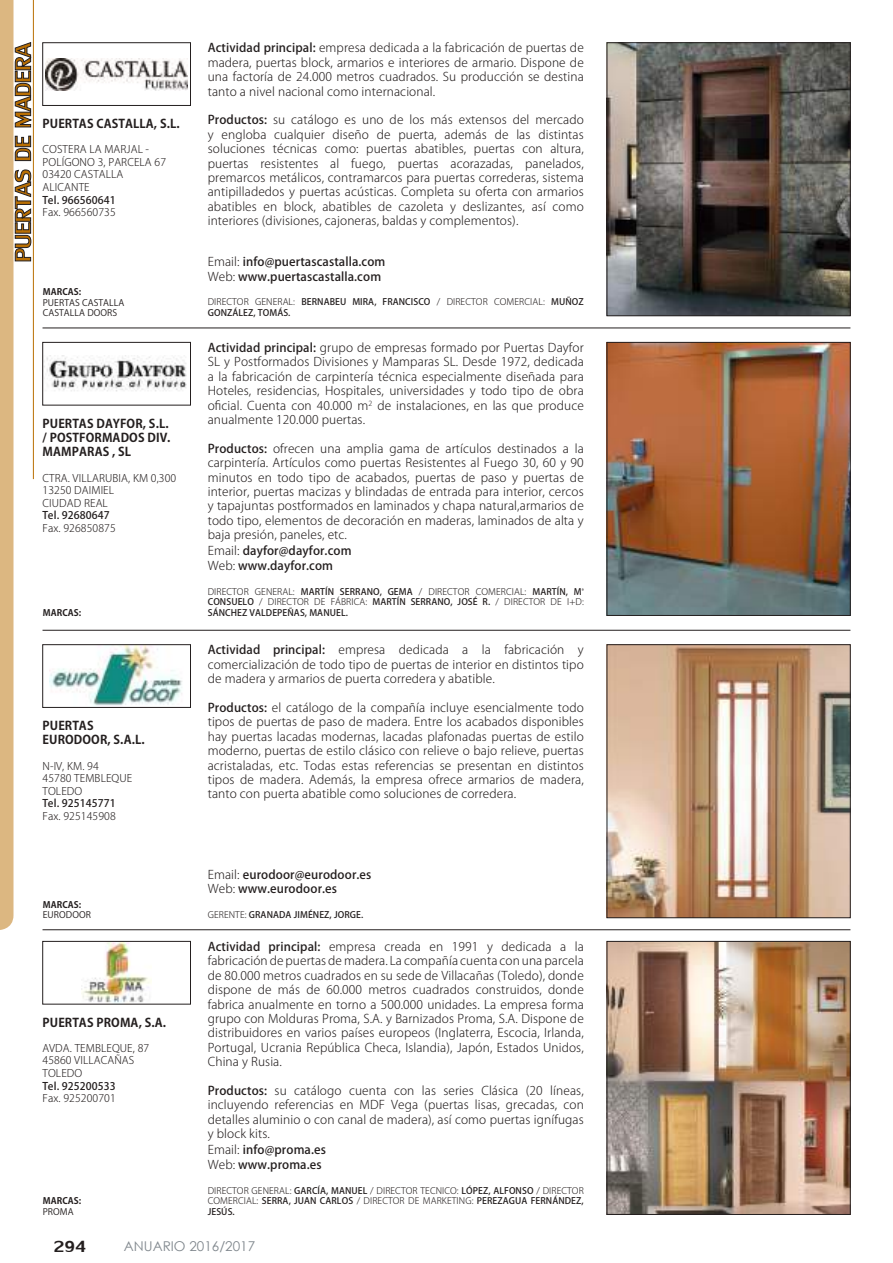
<style>
.page{position:relative;width:893px;height:1263px;background:#fff}
.page>*{position:absolute;margin:0;border:0;box-sizing:border-box;transform-origin:0 0}
.t1{font:24px "Lily UPC";color:#241f1f}
.t2{font:13.5px "Century Gothic";color:#80878d}
.t3{font:300 12px/14.4px "Koz Go Pro";letter-spacing:.01em;color:#241f1f;text-align:justify}
.t4{font:500 12px/14.4px "Koz Go Pro";letter-spacing:.01em;color:#241f1f}
.t5{font:700 12px/14.4px "Koz Go Pro";letter-spacing:.01em;color:#241f1f}
.t6{font:300 10.5px/12.6px "Koz Go Pro";letter-spacing:.01em;color:#241f1f}
.t7{font:500 10.5px "Koz Go Pro";letter-spacing:.01em;color:#241f1f}
.t8{font:300 9px/10.5px "Koz Go Pro";letter-spacing:.01em;color:#241f1f}
.t9{font:500 9px/10.5px "Koz Go Pro";letter-spacing:.01em;color:#241f1f}
.t10{font:9px/10.8px "Koz Go Pro";letter-spacing:.01em;color:#241f1f}
.t11{font:700 9px "Koz Go Pro";letter-spacing:.01em;color:#241f1f}
.s1{font-weight:500}
.s2{font-weight:300}
</style>
<div class="page">
<hr style="left:43px;top:328px;width:807px;height:1px;background:#241f1f">
<hr style="left:43px;top:630px;width:807px;height:1px;background:#241f1f">
<hr style="left:43px;top:929px;width:807px;height:1px;background:#241f1f">
<img style="left:609px;top:45px;width:239px;height:269px">
<div style="left:607px;top:43px;width:243px;height:273px;border:1px solid #241f1f"></div>
<img style="left:46px;top:58px;width:142px;height:32px">
<div style="left:43px;top:43px;width:148px;height:63px;border:1px solid #241f1f"></div>
<img style="left:609px;top:344px;width:239px;height:270px">
<div style="left:607px;top:342px;width:243px;height:274px;border:1px solid #241f1f"></div>
<img style="left:46px;top:355px;width:141px;height:37px">
<div style="left:43px;top:342px;width:148px;height:63px;border:1px solid #241f1f"></div>
<img style="left:609px;top:646px;width:239px;height:270px">
<div style="left:607px;top:644px;width:243px;height:274px;border:1px solid #241f1f"></div>
<img style="left:50px;top:646px;width:132px;height:60px">
<div style="left:43px;top:644px;width:148px;height:64px;border:1px solid #241f1f"></div>
<img style="left:609px;top:943px;width:239px;height:270px">
<div style="left:607px;top:941px;width:243px;height:274px;border:1px solid #241f1f"></div>
<img style="left:82px;top:943px;width:70px;height:59px">
<div style="left:43px;top:941px;width:148px;height:63px;border:1px solid #241f1f"></div>
<svg style="left:0;top:0;width:31px;height:930px"></svg>
<hr style="left:33px;top:0;width:1px;height:479px;background:#b96f03">
<p class="t5" style="left:43px;top:117px;width:139px">PUERTAS CASTALLA, S.L.</p>
<p class="t6" style="left:43px;top:143px;width:125px">COSTERA LA MARJAL -<br>POLÍGONO 3, PARCELA 67<br>03420 CASTALLA<br>ALICANTE</p>
<p class="t7" style="left:43px;top:193px;width:75px">Tel. 966560641</p>
<p class="t6" style="left:43px;top:206px;width:75px">Fax. 966560735</p>
<p class="t11" style="left:43px;top:286px;width:40px">MARCAS:</p>
<p class="t10" style="left:43px;top:297px;width:83px">PUERTAS CASTALLA<br>CASTALLA DOORS</p>
<p class="t5" style="left:43px;top:417px;width:130px">PUERTAS DAYFOR, S.L. / POSTFORMADOS DIV.<br>MAMPARAS , SL</p>
<p class="t6" style="left:43px;top:471px;width:135px">CTRA. VILLARUBIA, KM 0,300<br>13250 DAIMIEL<br>CIUDAD REAL</p>
<p class="t7" style="left:43px;top:509px;width:69px">Tel. 92680647</p>
<p class="t6" style="left:43px;top:522px;width:75px">Fax. 926850875</p>
<p class="t3" style="left:208px;top:41px;width:378px"><span class="s1">Actividad principal:</span> empresa dedicada a la fabricación de puertas de madera, puertas block, armarios e interiores de armario. Dispone de una factoría de 24.000 metros cuadrados. Su producción se destina tanto a nivel nacional como internacional.</p>
<p class="t3" style="left:208px;top:113px;width:378px"><span class="s1">Productos:</span> su catálogo es uno de los más extensos del mercado y engloba cualquier diseño de puerta, además de las distintas soluciones técnicas como: puertas abatibles, puertas con altura, puertas resistentes al fuego, puertas acorazadas, panelados, premarcos metálicos, contramarcos para puertas correderas, sistema antipilladedos y puertas acústicas. Completa su oferta con armarios abatibles en block, abatibles de cazoleta y deslizantes, así como interiores (divisiones, cajoneras, baldas y complementos).</p>
<p class="t4" style="left:208px;top:255px;width:179px"><span class="s2">Email:</span> info@puertascastalla.com<br><span class="s2">Web:</span> www.puertascastalla.com</p>
<p class="t9" style="left:208px;top:297px;width:378px"><span class="s2">DIRECTOR GENERAL:</span> BERNABEU MIRA, FRANCISCO <span class="s2">/ DIRECTOR COMERCIAL:</span> MUÑOZ<br>GONZÁLEZ, TOMÁS.</p>
<p class="t3" style="left:208px;top:340px;width:378px"><span class="s1">Actividad principal:</span> grupo de empresas formado por Puertas Dayfor SL y Postformados Divisiones y Mamparas SL. Desde 1972, dedicada a la fabricación de carpintería técnica especialmente diseñada para Hoteles, residencias, Hospitales, universidades y todo tipo de obra oficial. Cuenta con 40.000 m<sup>2</sup> de instalaciones, en las que produce anualmente 120.000 puertas.</p>
<p class="t3" style="left:208px;top:441px;width:378px"><span class="s1">Productos:</span> ofrecen una amplia gama de artículos destinados a la carpintería. Artículos como puertas Resistentes al Fuego 30, 60 y 90 minutos en todo tipo de acabados, puertas de paso y puertas de interior, puertas macizas y blindadas de entrada para interior, cercos y tapajuntas postformados en laminados y chapa natural,armarios de todo tipo, elementos de decoración en maderas, laminados de alta y baja presión, paneles, etc.</p>
<p class="t4" style="left:208px;top:544px;width:145px"><span class="s2">Email:</span> dayfor@dayfor.com<br><span class="s2">Web:</span> www.dayfor.com</p>
<p class="t8" style="left:208px;top:586px;width:378px">DIRECTOR GENERAL: <span class="s1">MARTÍN SERRANO, GEMA</span> / DIRECTOR COMERCIAL: <span class="s1">MARTÍN, M</span><sup>ª<br></sup><span class="s1">CONSUELO</span> / DIRECTOR DE FÁBRICA: <span class="s1">MARTÍN SERRANO, JOSÉ R.</span> / DIRECTOR DE I+D:</p>
<p class="t11" style="left:43px;top:607px;width:40px">MARCAS:</p>
<p class="t9" style="left:208px;top:607px;width:142px">SÁNCHEZ VALDEPEÑAS, MANUEL.</p>
<p class="t3" style="left:208px;top:643px;width:378px"><span class="s1">Actividad principal:</span> empresa dedicada a la fabricación y comercialización de todo tipo de puertas de interior en distintos tipo de madera y armarios de puerta corredera y abatible.</p>
<p class="t3" style="left:208px;top:700px;width:378px"><span class="s1">Productos:</span> el catálogo de la compañía incluye esencialmente todo tipos de puertas de paso de madera. Entre los acabados disponibles hay puertas lacadas modernas, lacadas plafonadas puertas de estilo moderno, puertas de estilo clásico con relieve o bajo relieve, puertas acristaladas, etc. Todas estas referencias se presentan en distintos tipos de madera. Además, la empresa ofrece armarios de madera, tanto con puerta abatible como soluciones de corredera.</p>
<p class="t5" style="left:43px;top:719px;width:104px">PUERTAS<br>EURODOOR, S.A.L.</p>
<p class="t6" style="left:43px;top:759px;width:91px">N-IV, KM. 94<br>45780 TEMBLEQUE<br>TOLEDO</p>
<p class="t7" style="left:43px;top:797px;width:75px">Tel. 925145771</p>
<p class="t6" style="left:43px;top:810px;width:75px">Fax. 925145908</p>
<p class="t11" style="left:43px;top:898px;width:40px">MARCAS:</p>
<p class="t10" style="left:43px;top:910px;width:50px">EURODOOR</p>
<p class="t5" style="left:43px;top:1016px;width:125px">PUERTAS PROMA, S.A.</p>
<p class="t6" style="left:43px;top:1042px;width:108px">AVDA. TEMBLEQUE, 87<br>45860 VILLACAÑAS<br>TOLEDO</p>
<p class="t7" style="left:43px;top:1079px;width:75px">Tel. 925200533</p>
<p class="t6" style="left:43px;top:1092px;width:75px">Fax. 925200701</p>
<p class="t11" style="left:43px;top:1195px;width:40px">MARCAS:</p>
<p class="t10" style="left:43px;top:1206px;width:33px">PROMA</p>
<p class="t4" style="left:208px;top:868px;width:165px"><span class="s2">Email:</span> eurodoor@eurodoor.es<br><span class="s2">Web:</span> www.eurodoor.es</p>
<p class="t9" style="left:208px;top:910px;width:157px"><span class="s2">GERENTE:</span> GRANADA JIMÉNEZ, JORGE.</p>
<p class="t3" style="left:208px;top:939px;width:378px"><span class="s1">Actividad principal:</span> empresa creada en 1991 y dedicada a la fabricación de puertas de madera. La compañía cuenta con una parcela de 80.000 metros cuadrados en su sede de Villacañas (Toledo), donde dispone de más de 60.000 metros cuadrados construidos, donde fabrica anualmente en torno a 500.000 unidades. La empresa forma grupo con Molduras Proma, S.A. y Barnizados Proma, S.A. Dispone de distribuidores en varios países europeos (Inglaterra, Escocia, Irlanda, Portugal, Ucrania República Checa, Islandia), Japón, Estados Unidos, China y Rusia.</p>
<p class="t3" style="left:208px;top:1083px;width:378px"><span class="s1">Productos:</span> su catálogo cuenta con las series Clásica (20 líneas, incluyendo referencias en MDF Vega (puertas lisas, grecadas, con detalles aluminio o con canal de madera), así como puertas ignífugas y block kits.</p>
<p class="t4" style="left:208px;top:1143px;width:120px"><span class="s2">Email:</span> info@proma.es<br><span class="s2">Web:</span> www.proma.es</p>
<p class="t8" style="left:208px;top:1185px;width:378px;text-align:justify">DIRECTOR GENERAL: <span class="s1">GARCÍA, MANUEL</span> / DIRECTOR TECNICO: <span class="s1">LÓPEZ, ALFONSO</span> / DIRECTOR COMERCIAL: <span class="s1">SERRA, JUAN CARLOS</span> / DIRECTOR DE MARKETING: <span class="s1">PEREZAGUA FERNÁNDEZ, JESÚS.</span></p>
<h1 class="t1" style="left:54px;top:1232px;width:34px">294</h1>
<p class="t2" style="left:124px;top:1236px;width:133px">ANUARIO 2016/2017</p>
</div>
